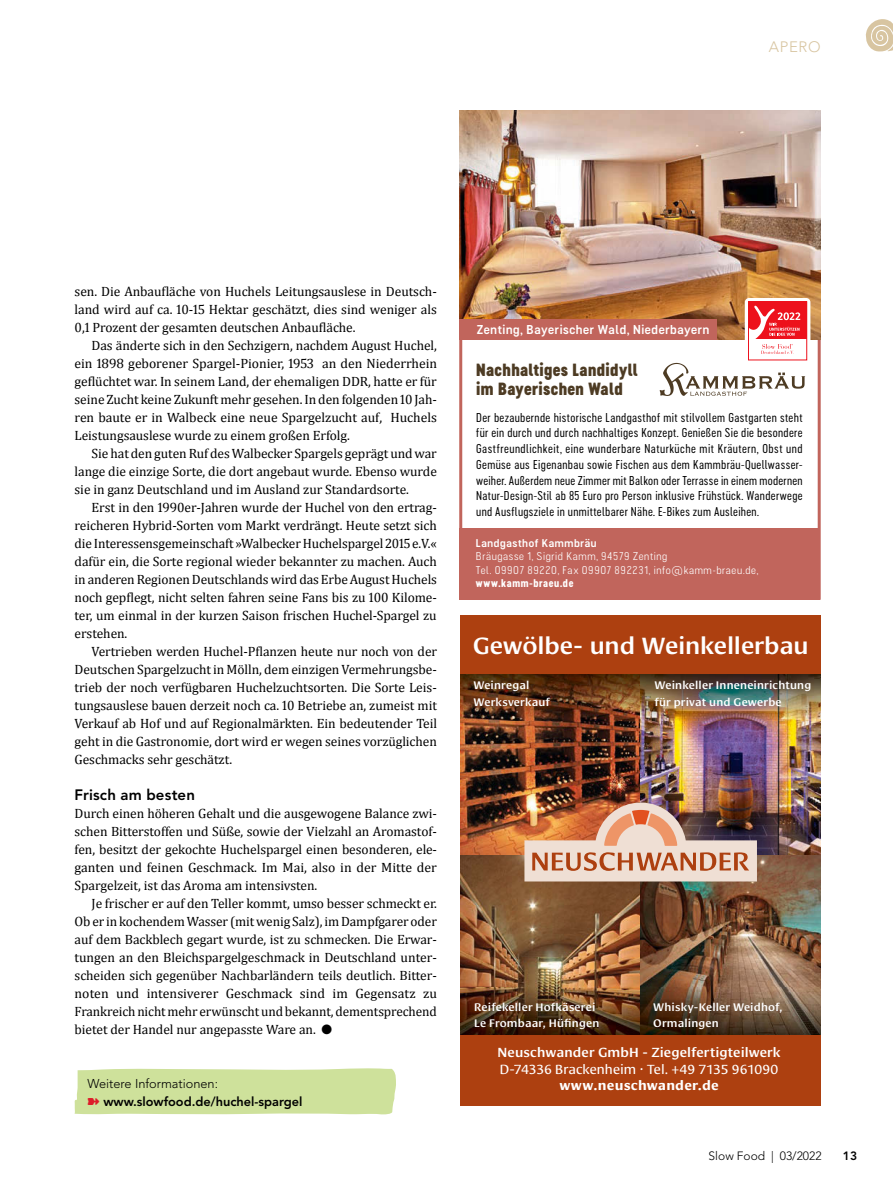
<style>
.page{position:relative;width:893px;height:1191px;background:#fff}
.page>*{position:absolute;margin:0;border:0;box-sizing:border-box;transform-origin:0 0}
.t1{font:500 24px "Cora";letter-spacing:-.005em;color:#fff}
.t2{font:16.5px/19.5px "Cervino Black Neue";letter-spacing:.02em;color:#4d3b23}
.t3{font:800 15px "Avenir LT Std";letter-spacing:.015em;color:#000}
.t4{font:300 15px "Avenir LT Std";letter-spacing:.04em;color:#d8c5a1}
.t5{font:13.5px/18px "Cambria";letter-spacing:-.005em;color:#000;text-align:justify}
.t6{font:500 13.5px/16.5px "Cora";letter-spacing:.01em;color:#fff;text-align:center}
.t7{font:800 12.75px/18px "Avenir LT Std";color:#000}
.t8{font:12px/15.8px "Cervino Medium Neue";letter-spacing:.025em;color:#000;text-align:justify}
.t9{font:700 expanded 12px "Cervino";letter-spacing:.05em;color:#fff}
.t10{font:300 12px "Avenir LT Std";color:#000}
.t11{font:800 12px "Avenir LT Std";color:#000}
.t12{font:500 11.25px/16.5px "Cora";letter-spacing:.015em;color:#fff}
.t13{font:expanded 10.5px/13.5px "Cervino";letter-spacing:.06em;color:#fff}
.t14{font:700 expanded 10.5px "Cervino";letter-spacing:.055em;color:#fff}
.t15{font:10.5px "Cervino Extra Bold Neue";letter-spacing:.06em;color:#fff}
.s1{font-weight:300}
.s2{color:#dd1d2a}
.s3{font-weight:400}
.s4{font-weight:400;font-size:9px}
.s5{font-weight:700}
</style>
<div class="page">
<svg style="left:865px;top:19px;width:28px;height:33px"></svg>
<div style="left:75px;top:1068px;width:321px;height:46px;background:#cee19b"></div>
<img style="left:461px;top:720px;width:360px;height:314px">
<svg style="left:641px;top:987px;width:1px;height:47px"></svg>
<div style="left:461px;top:1034px;width:360px;height:71px;background:#ad4010"></div>
<img style="left:461px;top:674px;width:360px;height:46px">
<img style="left:524px;top:802px;width:233px;height:79px">
<div style="left:461px;top:615px;width:360px;height:59px;background:#ad4010"></div>
<img style="left:459px;top:111px;width:362px;height:229px">
<div style="left:460px;top:529px;width:360px;height:71px;background:#c1655c"></div>
<svg style="left:659px;top:363px;width:146px;height:33px"></svg>
<div style="left:459px;top:319px;width:257px;height:21px;background:#c1655c"></div>
<svg style="left:745px;top:298px;width:65px;height:66px"></svg>
<div style="left:748px;top:339px;width:59px;height:21px;background:#fff"></div>
<div style="left:748px;top:302px;width:59px;height:37px;background:#ed111c"></div>
<svg style="left:750px;top:305px;width:50px;height:49px"></svg>
<div style="left:748px;top:301px;width:59px;height:59px;border:1px solid #ed111c"></div>
<p class="t4" style="left:769px;top:38px;width:53px">APERO</p>
<p class="t5" style="left:75px;top:282px;width:364px">sen. Die Anbaufläche von Huchels Leitungsauslese in Deutsch&shy;land wird auf ca. 10-15 Hektar geschätzt, dies sind weniger als 0,1 Prozent der gesamten deutschen Anbaufläche.</p>
<p class="t5" style="left:75px;top:336px;width:364px;text-indent:17px">Das änderte sich in den Sechzigern, nachdem August Huchel, ein 1898 geborener Spargel-Pionier, 1953 an den Niederrhein geflüchtet war. In seinem Land, der ehemaligen DDR, hatte er für seine Zucht keine Zukunft mehr gesehen. In den folgenden 10 Jah&shy;ren baute er in Walbeck eine neue Spargelzucht auf, Huchels Leistungsauslese wurde zu einem großen Erfolg.</p>
<p class="t5" style="left:75px;top:444px;width:364px;text-indent:17px">Sie hat den guten Ruf des Walbecker Spargels geprägt und war lange die einzige Sorte, die dort angebaut wurde. Ebenso wurde sie in ganz Deutschland und im Ausland zur Standardsorte.</p>
<p class="t5" style="left:75px;top:498px;width:364px;text-indent:17px">Erst in den 1990er-Jahren wurde der Huchel von den ertrag&shy;reicheren Hybrid-Sorten vom Markt verdrängt. Heute setzt sich die Interessensgemeinschaft »Walbecker Huchelspargel 2015 e.V.« dafür ein, die Sorte regional wieder bekannter zu machen. Auch in anderen Regionen Deutschlands wird das Erbe August Huchels noch gepflegt, nicht selten fahren seine Fans bis zu 100 Kilome&shy;ter, um einmal in der kurzen Saison frischen Huchel-Spargel zu erstehen.</p>
<p class="t5" style="left:75px;top:642px;width:364px;text-indent:17px">Vertrieben werden Huchel-Pflanzen heute nur noch von der Deutschen Spargelzucht in Mölln, dem einzigen Vermehrungsbe&shy;trieb der noch verfügbaren Huchelzuchtsorten. Die Sorte Leis&shy;tungsauslese bauen derzeit noch ca. 10 Betriebe an, zumeist mit Verkauf ab Hof und auf Regionalmärkten. Ein bedeutender Teil geht in die Gastronomie, dort wird er wegen seines vorzüglichen Geschmacks sehr geschätzt.</p>
<p class="t3" style="left:75px;top:786px;width:122px">Frisch am besten</p>
<p class="t5" style="left:75px;top:804px;width:364px">Durch einen höheren Gehalt und die ausgewogene Balance zwi&shy;schen Bitterstoffen und Süße, sowie der Vielzahl an Aromastof&shy;fen, besitzt der gekochte Huchelspargel einen besonderen, ele&shy;ganten und feinen Geschmack. Im Mai, also in der Mitte der Spargelzeit, ist das Aroma am intensivsten.</p>
<p class="t5" style="left:75px;top:894px;width:364px;text-indent:17px">Je frischer er auf den Teller kommt, umso besser schmeckt er.<br>Ob er in kochendem Wasser (mit wenig Salz), im Dampfgarer oder auf dem Backblech gegart wurde, ist zu schmecken. Die Erwar&shy;tungen an den Bleichspargelgeschmack in Deutschland unter&shy;scheiden sich gegenüber Nachbarländern teils deutlich. Bitter&shy;noten und intensiverer Geschmack sind im Gegensatz zu Frankreich nicht mehr erwünscht und bekannt, dementsprechend bietet der Handel nur angepasste Ware an. ●</p>
<p class="t7" style="left:87px;top:1074px;width:217px"><span class="s1">Weitere Informationen:<br></span><span class="s2">➽</span> www.slowfood.de/huchel-spargel</p>
<p class="t9" style="left:477px;top:321px;width:234px">Zenting, Bayerischer Wald, Niederbayern</p>
<p class="t2" style="left:476px;top:360px;width:163px">Nachhaltiges Landidyll im Bayerischen Wald</p>
<p class="t8" style="left:476px;top:409px;width:328px">Der bezaubernde historische Landgasthof mit stilvollem Gastgarten steht für ein durch und durch nachhaltiges Konzept. Genießen Sie die besondere Gastfreundlichkeit, eine wunderbare Naturküche mit Kräutern, Obst und Gemüse aus Eigenanbau sowie Fischen aus dem Kammbräu-Quellwasser&shy;weiher. Außerdem neue Zimmer mit Balkon oder Terrasse in einem modernen Natur-Design-Stil ab 85 Euro pro Person inklusive Frühstück. Wanderwege und Ausflugsziele in unmittelbarer Nähe. E-Bikes zum Ausleihen.</p>
<p class="t14" style="left:476px;top:536px;width:122px">Landgasthof Kammbräu</p>
<p class="t13" style="left:476px;top:550px;width:284px">Bräugasse 1, Sigrid Kamm, 94579 Zenting<br>Tel. 09907 89220, Fax 09907 892231, info@kamm-braeu.de,</p>
<p class="t15" style="left:476px;top:576px;width:99px">www.kamm-braeu.de</p>
<h1 class="t1" style="left:473px;top:631px;width:337px">Gewölbe- und Weinkellerbau</h1>
<p class="t12" style="left:473px;top:677px;width:78px">Weinregal<br>Werksverkauf</p>
<p class="t12" style="left:654px;top:677px;width:158px">Weinkeller Inneneinrichtung für privat und Gewerbe</p>
<p class="t12" style="left:474px;top:998px;width:127px">Reifekeller Hofkäserei<br>Le Frombaar, Hüfingen</p>
<p class="t12" style="left:653px;top:998px;width:131px">Whisky-Keller Weidhof,<br>Ormalingen</p>
<p class="t6" style="left:497px;top:1044px;width:285px">Neuschwander GmbH - Ziegelfertigteilwerk<br><span class="s3">D-74336 Brackenheim</span> <span class="s4">•</span> <span class="s3">Tel. +49 7135 961090 </span><span class="s5">www.neuschwander.de</span></p>
<p class="t10" style="left:709px;top:1149px;width:115px">Slow Food | 03/2022</p>
<p class="t11" style="left:843px;top:1149px;width:16px">13</p>
</div>
